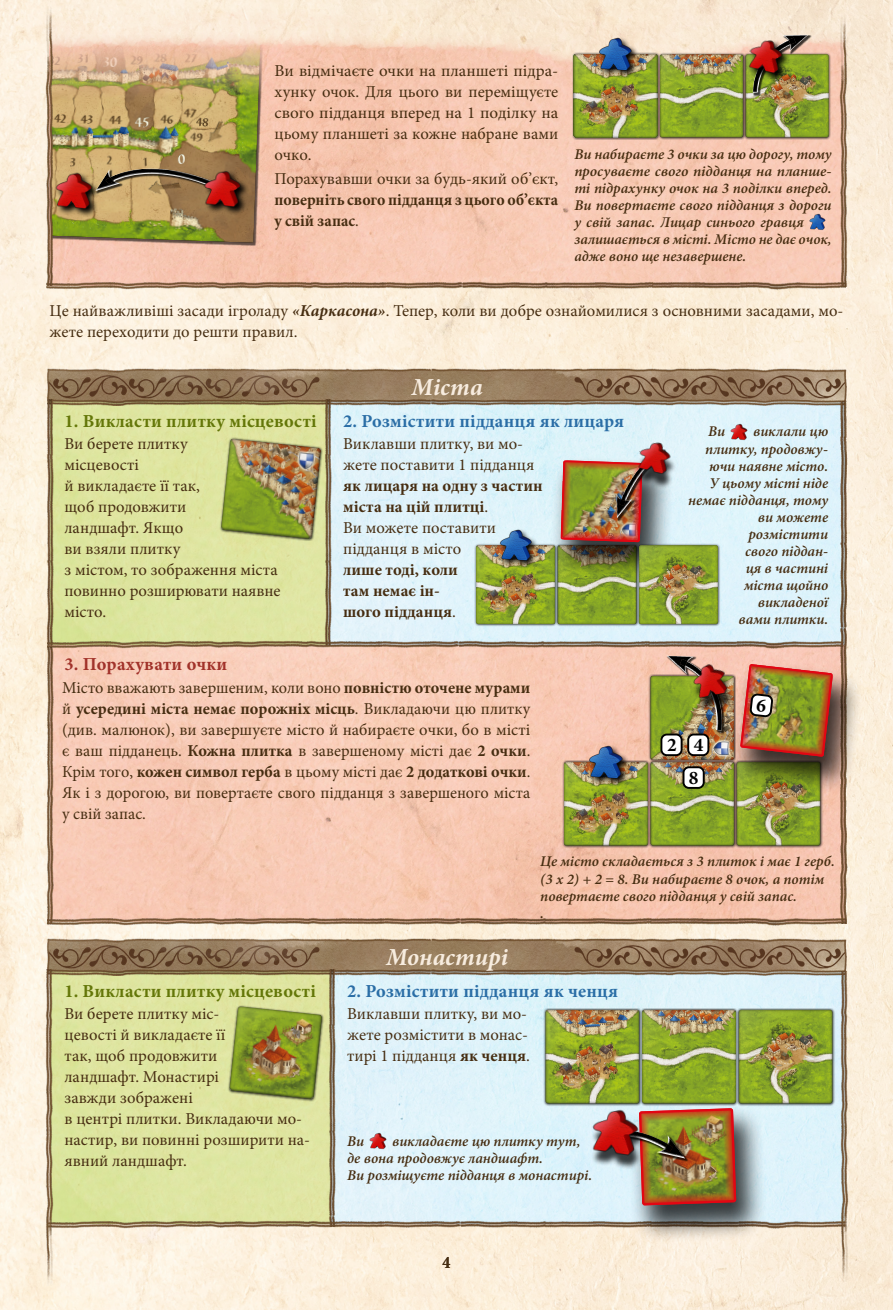
<style>
.page{position:relative;width:893px;height:1310px;background:#fff}
.page>*{position:absolute;margin:0;border:0;box-sizing:border-box;transform-origin:0 0}
.t1{font:italic 700 24.5px "Minion Pro";color:#f7ecdf}
.t2{font:700 19.25px/32.7px "Minion Pro";color:#000;text-align:right}
.t3{font:700 18.38px "Minion Pro";letter-spacing:.01em;color:#2b6ea6}
.t4{font:700 18.38px "Minion Pro";letter-spacing:.01em;color:#647709}
.t5{font:700 18.38px "Minion Pro";letter-spacing:.01em;color:#a1322a}
.t6{font:700 17.5px "Minion Pro";color:#462d11;scale:.9 1}
.t7{font:16.62px/21px "Minion Pro";color:#462d11}
.t8{font:700 16.62px/21px "Minion Pro";color:#462d11}
.t9{font:700 16.62px/21px "Minion Pro";color:#462d11;scale:.95 1}
.t10{font:italic 600 14.88px/17px "Minion Pro";color:#462d11}
.s1{font-weight:400}
.s2{font-weight:700;font-style:italic}
.s3{font-weight:700}
</style>
<div class="page">
<img style="left:0;top:0;width:892px;height:1310px">
<hr style="left:892px;top:0;width:1px;height:1310px;background:#f7ecd1">
<img style="left:54px;top:975px;width:786px;height:245px">
<img style="left:54px;top:405px;width:786px;height:235px">
<img style="left:54px;top:648px;width:786px;height:269px">
<img style="left:54px;top:10px;width:785px;height:271px">
<img style="left:54px;top:35px;width:210px;height:208px">
<div style="left:203px;top:170px;width:46px;height:46px;background:#000;opacity:.97"></div>
<img style="left:203px;top:169px;width:40px;height:41px">
<img style="left:40px;top:281px;width:806px;height:8px">
<img style="left:46px;top:0;width:8px;height:285px">
<img style="left:40px;top:938px;width:814px;height:37px">
<img style="left:839px;top:9px;width:8px;height:278px">
<img style="left:328px;top:969px;width:8px;height:251px">
<img style="left:40px;top:368px;width:814px;height:37px">
<img style="left:54px;top:1220px;width:796px;height:8px">
<img style="left:46px;top:399px;width:8px;height:524px">
<img style="left:324px;top:399px;width:9px;height:241px">
<img style="left:840px;top:401px;width:8px;height:516px">
<img style="left:47px;top:640px;width:801px;height:8px">
<img style="left:48px;top:917px;width:802px;height:8px">
<img style="left:46px;top:970px;width:8px;height:322px">
<img style="left:840px;top:971px;width:8px;height:317px">
<img style="left:809px;top:214px;width:17px;height:17px">
<div style="left:654px;top:50px;width:95px;height:88px;background:#000;opacity:.29"></div>
<div style="left:744px;top:52px;width:87px;height:88px;background:#000;opacity:.8"></div>
<div style="left:740px;top:50px;width:94px;height:88px;background:#000;opacity:.29"></div>
<div style="left:559px;top:41px;width:113px;height:106px;background:#000;opacity:.29"></div>
<div style="left:598px;top:37px;width:42px;height:41px;background:#000;opacity:.97"></div>
<img style="left:598px;top:37px;width:35px;height:35px">
<div style="left:753px;top:35px;width:58px;height:61px;background:#000;opacity:.75"></div>
<img style="left:736px;top:21px;width:87px;height:72px">
<div style="left:748px;top:39px;width:43px;height:43px;background:#000;opacity:.97"></div>
<img style="left:746px;top:36px;width:40px;height:41px">
<div style="left:556px;top:543px;width:83px;height:83px;background:#74817e"></div>
<div style="left:552px;top:541px;width:90px;height:83px;background:#000;opacity:.29"></div>
<div style="left:550px;top:456px;width:123px;height:124px;background:#000;opacity:.75"></div>
<div style="left:637px;top:543px;width:83px;height:83px;background:#000;opacity:.8"></div>
<div style="left:633px;top:541px;width:90px;height:83px;background:#000;opacity:.29"></div>
<div style="left:474px;top:543px;width:84px;height:83px;background:#000;opacity:.8"></div>
<div style="left:471px;top:541px;width:90px;height:83px;background:#000;opacity:.29"></div>
<div style="left:498px;top:528px;width:41px;height:41px;background:#000;opacity:.97"></div>
<img style="left:499px;top:528px;width:33px;height:34px">
<img style="left:555px;top:428px;width:125px;height:114px">
<div style="left:636px;top:448px;width:41px;height:41px;background:#000;opacity:.75"></div>
<img style="left:636px;top:438px;width:38px;height:39px">
<img style="left:731px;top:423px;width:16px;height:17px">
<div style="left:649px;top:760px;width:88px;height:88px;background:#9a7a6d"></div>
<div style="left:645px;top:757px;width:95px;height:89px;background:#000;opacity:.29"></div>
<div style="left:735px;top:760px;width:88px;height:88px;background:#000;opacity:.8"></div>
<div style="left:731px;top:757px;width:95px;height:89px;background:#000;opacity:.29"></div>
<div style="left:562px;top:760px;width:88px;height:88px;background:#000;opacity:.8"></div>
<div style="left:558px;top:757px;width:96px;height:89px;background:#000;opacity:.29"></div>
<div style="left:588px;top:744px;width:42px;height:42px;background:#000;opacity:.97"></div>
<img style="left:588px;top:744px;width:35px;height:36px">
<div style="left:649px;top:674px;width:87px;height:88px;background:#7e6459"></div>
<div style="left:645px;top:671px;width:95px;height:89px;background:#000;opacity:.29"></div>
<div style="left:729px;top:661px;width:134px;height:133px;background:#000;opacity:.75"></div>
<div style="left:667px;top:656px;width:58px;height:78px;background:#000;opacity:.75"></div>
<img style="left:650px;top:642px;width:89px;height:89px">
<div style="left:691px;top:669px;width:44px;height:43px;background:#000;opacity:.75"></div>
<img style="left:689px;top:659px;width:43px;height:44px">
<div style="left:661px;top:734px;width:21px;height:21px;background:#fff;border-radius:5px"></div>
<div style="left:660px;top:733px;width:23px;height:23px;border:2px solid #000;border-radius:5px"></div>
<div style="left:688px;top:734px;width:20px;height:21px;background:#fff;border-radius:5px"></div>
<div style="left:687px;top:733px;width:22px;height:23px;border:2px solid #000;border-radius:5px"></div>
<div style="left:683px;top:767px;width:21px;height:21px;background:#fff;border-radius:5px"></div>
<div style="left:683px;top:766px;width:22px;height:23px;border:2px solid #000;border-radius:5px"></div>
<div style="left:636px;top:1005px;width:106px;height:98px;background:#000;opacity:.29"></div>
<div style="left:737px;top:1008px;width:98px;height:98px;background:#000;opacity:.8"></div>
<div style="left:732px;top:1005px;width:107px;height:98px;background:#000;opacity:.29"></div>
<div style="left:539px;top:1005px;width:107px;height:98px;background:#000;opacity:.29"></div>
<div style="left:628px;top:1104px;width:139px;height:139px;background:#000;opacity:.75"></div>
<img style="left:592px;top:1083px;width:151px;height:122px">
<div style="left:591px;top:1115px;width:54px;height:55px;background:#000;opacity:.75"></div>
<img style="left:589px;top:1105px;width:53px;height:54px">
<img style="left:370px;top:1132px;width:16px;height:17px">
<img style="left:224px;top:1001px;width:105px;height:99px">
<img style="left:214px;top:433px;width:114px;height:107px">
<img style="left:734px;top:659px;width:105px;height:99px">
<p class="t7" style="left:274px;top:60px;width:285px;text-align:justify">Ви відмічаєте очки на планшеті підра&shy;хунку очок. Для цього ви переміщуєте свого підданця вперед на 1 поділку на цьому планшеті за кожне набране вами очко.</p>
<p class="t7" style="left:274px;top:168px;width:285px">Порахувавши очки за будь-який об’єкт,</p>
<p class="t9" style="left:274px;top:189px;width:300px">поверніть свого підданця з цього об’єкта у свій запас<span class="s1">.</span></p>
<p class="t10" style="left:574px;top:145px;width:259px">Ви набираєте 3 очки за цю дорогу, тому просуваєте свого підданця на планше&shy;ті підрахунку очок на 3 поділки вперед.<br>Ви повертаєте свого підданця з дороги у свій запас. Лицар синього гравця залишається в місті. Місто не дає очок, адже воно ще незавершене.</p>
<p class="t7" style="left:50px;top:301px;width:795px">Це найважливіші засади ігроладу <span class="s2">«Каркасона»</span>. Тепер, коли ви добре ознайомилися з основними засадами, мо&shy;жете переходити до решти правил.</p>
<h1 class="t1" style="left:411px;top:370px;width:73px">Міста</h1>
<p class="t4" style="left:64px;top:408px;width:254px">1. Викласти плитку місцевості</p>
<p class="t3" style="left:343px;top:408px;width:282px">2. Розмістити підданця як лицаря</p>
<p class="t7" style="left:64px;top:433px;width:218px">Ви берете плитку<br>місцевості<br>й викладаєте її так,<br>щоб продовжити<br>ландшафт. Якщо<br>ви взяли плитку<br>з містом, то зображення міста повинно розширювати наявне місто.</p>
<p class="t7" style="left:343px;top:433px;width:193px">Виклавши плитку, ви мо&shy;жете поставити 1 підданця</p>
<p class="t8" style="left:343px;top:475px;width:201px">як лицаря на одну з частин міста на цій плитці<span class="s1">.<br>Ви можете поставити підданця в місто</span></p>
<p class="t8" style="left:343px;top:559px;width:116px">лише тоді, коли там немає ін&shy;шого підданця<span class="s1">.</span></p>
<p class="t5" style="left:64px;top:651px;width:164px">3. Порахувати очки</p>
<p class="t7" style="left:62px;top:677px;width:470px;text-align:justify">Місто вважають завершеним, коли воно <span class="s3">повністю оточене мурами </span>й <span class="s3">усередині міста немає порожніх місць</span>. Викладаючи цю плитку (див. малюнок), ви завершуєте місто й набираєте очки, бо в місті є ваш підданець. <span class="s3">Кожна плитка</span> в завершеному місті дає <span class="s3">2 очки</span>.<br>Крім того, <span class="s3">кожен символ герба</span> в цьому місті дає <span class="s3">2 додаткові очки</span>.<br>Як і з дорогою, ви повертаєте свого підданця з завершеного міста у свій запас.</p>
<p class="t10" style="left:708px;top:423px;width:19px">Ви</p>
<p class="t10" style="left:688px;top:423px;width:142px;text-align:right">виклали цю<br>плитку, продовжу&shy;ючи наявне місто.<br>У цьому місті ніде немає підданця, тому ви можете розмістити<br>свого піддан-<br>ця в частині<br>міста щойно викладеної<br>вами плитки.</p>
<p class="t2" style="left:667px;top:728px;width:38px">2 4<br>8</p>
<h1 class="t1" style="left:386px;top:940px;width:123px">Монастирі</h1>
<p class="t10" style="left:540px;top:853px;width:296px">Це місто складається з 3 плиток і має 1 герб. (3 х 2) + 2 = 8. Ви набираєте 8 очок, а потім повертаєте свого підданця у свій запас.<br>.</p>
<p class="t4" style="left:64px;top:978px;width:253px">1. Викласти плитку місцевості</p>
<p class="t3" style="left:347px;top:978px;width:272px">2. Розмістити підданця як ченця</p>
<p class="t7" style="left:64px;top:1003px;width:247px">Ви берете плитку міс-<br>цевості й викладаєте її<br>так, щоб продовжити<br>ландшафт. Монастирі<br>завжди зображені<br>в центрі плитки. Викладаючи мо&shy;настир, ви повинні розширити на&shy;явний ландшафт.</p>
<p class="t7" style="left:347px;top:1003px;width:184px">Виклавши плитку, ви мо&shy;жете розмістити в монас&shy;тирі 1 підданця <span class="s3">як ченця</span>.</p>
<p class="t10" style="left:347px;top:1132px;width:247px;text-indent:45px">викладаєте цю плитку тут, де вона продовжує ландшафт.<br>Ви розміщуєте підданця в монастирі.</p>
<p class="t10" style="left:347px;top:1132px;width:19px">Ви</p>
<p class="t6" style="left:443px;top:1250px;width:10px">4</p>
</div>
